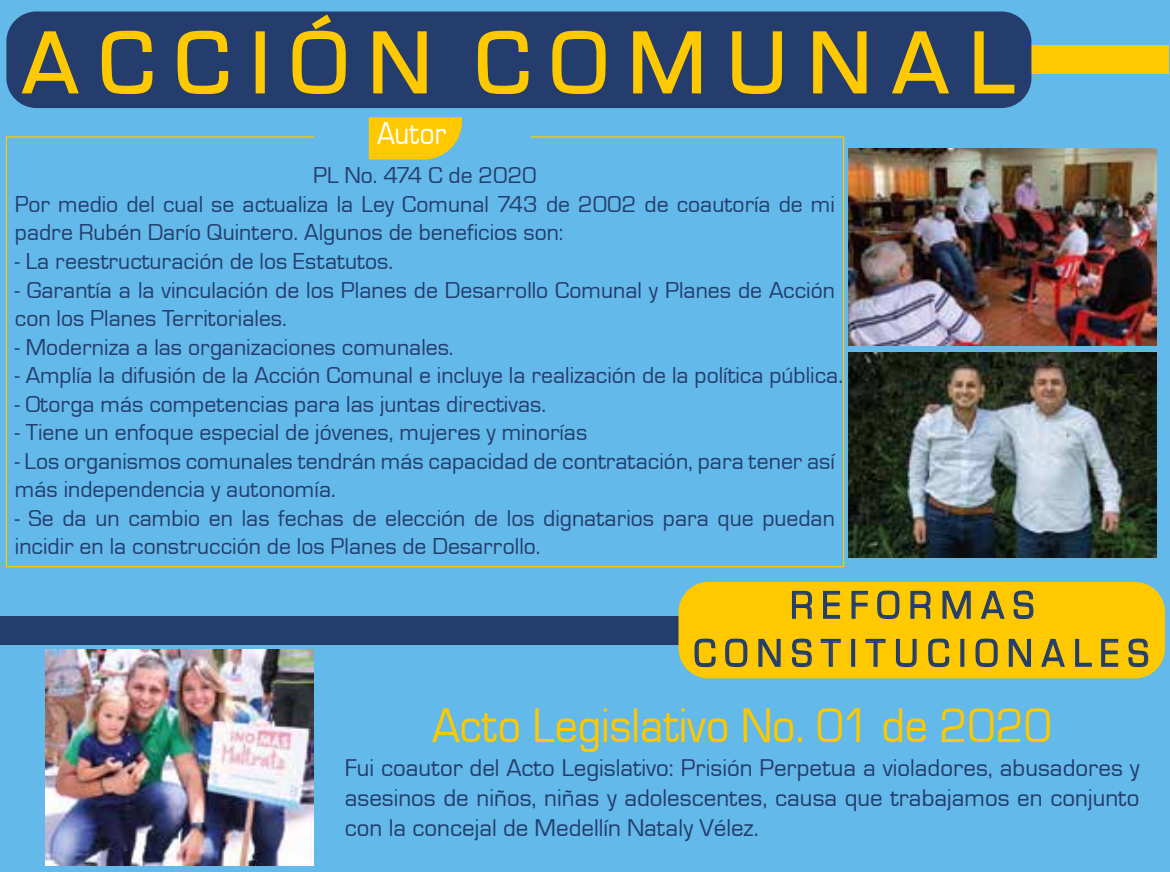
<style>
.page{position:relative;width:1170px;height:872px;background:#fff}
.page>*{position:absolute;margin:0;border:0;box-sizing:border-box;transform-origin:0 0}
.t1{font:89.25px "Eurostar";color:#fec900}
.t2{font:50px "Eurostar";color:#fec900;scale:.92 1}
.t3{font:40px/48px "Eurostar";color:#243d6c;text-align:center;scale:.92 1}
.t4{font:32.5px "Eurostar";color:#fff;scale:.9 1}
.t5{font:25px/30px "Eurostar";color:#243d6c;text-align:justify}
.t6{font:23.75px/28.5px "Eurostar";color:#243d6c}
</style>
<div class="page">
<div style="left:0;top:0;width:1169px;height:872px;background:#63b9e9"></div>
<div style="left:0;top:615px;width:1094px;height:29px;background:#243d6c"></div>
<div style="left:678px;top:582px;width:486px;height:96px;background:#fec900;border-radius:30px"></div>
<div style="left:79px;top:45px;width:1089px;height:29px;background:#fec900"></div>
<div style="left:6px;top:11px;width:1025px;height:97px;background:#243d6c;border-radius:30px"></div>
<svg style="left:21px;top:31px;width:58px;height:63px"></svg>
<svg style="left:101px;top:30px;width:52px;height:64px"></svg>
<svg style="left:177px;top:30px;width:52px;height:64px"></svg>
<div style="left:255px;top:31px;width:10px;height:62px;border:2px solid #fec900"></div>
<svg style="left:291px;top:11px;width:56px;height:83px"></svg>
<svg style="left:373px;top:31px;width:54px;height:63px"></svg>
<svg style="left:477px;top:30px;width:52px;height:64px"></svg>
<svg style="left:551px;top:11px;width:56px;height:83px"></svg>
<svg style="left:633px;top:31px;width:69px;height:63px"></svg>
<svg style="left:732px;top:31px;width:50px;height:63px"></svg>
<svg style="left:813px;top:31px;width:54px;height:63px"></svg>
<svg style="left:892px;top:31px;width:57px;height:63px"></svg>
<svg style="left:974px;top:31px;width:41px;height:63px"></svg>
<div style="left:369px;top:117px;width:93px;height:19px;background:#fec900"></div>
<svg style="left:5px;top:136px;width:839px;height:432px"></svg>
<img style="left:848px;top:148px;width:308px;height:198px">
<svg style="left:791px;top:590px;width:21px;height:29px"></svg>
<svg style="left:823px;top:590px;width:17px;height:29px"></svg>
<svg style="left:851px;top:590px;width:17px;height:29px"></svg>
<svg style="left:877px;top:590px;width:22px;height:30px"></svg>
<svg style="left:910px;top:590px;width:21px;height:29px"></svg>
<svg style="left:942px;top:590px;width:29px;height:29px"></svg>
<svg style="left:981px;top:590px;width:24px;height:29px"></svg>
<svg style="left:1013px;top:590px;width:21px;height:30px"></svg>
<svg style="left:694px;top:638px;width:22px;height:30px"></svg>
<svg style="left:725px;top:638px;width:23px;height:30px"></svg>
<svg style="left:758px;top:638px;width:23px;height:29px"></svg>
<svg style="left:792px;top:638px;width:20px;height:30px"></svg>
<svg style="left:820px;top:638px;width:21px;height:29px"></svg>
<div style="left:851px;top:639px;width:4px;height:28px;border:1px solid #243d6c"></div>
<svg style="left:865px;top:638px;width:21px;height:29px"></svg>
<svg style="left:896px;top:638px;width:21px;height:30px"></svg>
<svg style="left:928px;top:638px;width:22px;height:30px"></svg>
<div style="left:960px;top:639px;width:4px;height:28px;border:1px solid #243d6c"></div>
<svg style="left:975px;top:638px;width:23px;height:30px"></svg>
<svg style="left:1008px;top:638px;width:23px;height:29px"></svg>
<svg style="left:1041px;top:638px;width:24px;height:29px"></svg>
<svg style="left:1075px;top:638px;width:17px;height:29px"></svg>
<svg style="left:1101px;top:638px;width:17px;height:29px"></svg>
<svg style="left:1128px;top:638px;width:20px;height:30px"></svg>
<img style="left:46px;top:650px;width:268px;height:215px">
<img style="left:848px;top:352px;width:308px;height:205px">
<h1 class="t1" style="left:23px;top:6px;width:991px">A C C I Ó N C O M U N A L</h1>
<h3 class="t4" style="left:377px;top:113px;width:78px">Autor</h3>
<p class="t6" style="left:15px;top:161px;width:821px;text-indent:298px">PL No. 474 C de 2020<br>Por medio del cual se actualiza la Ley Comunal 743 de 2002 de coautoría de mi padre Rubén Darío Quintero. Algunos de beneficios son:</p>
<p class="t6" style="left:15px;top:246px;width:380px">- La reestructuración de los Estatutos.</p>
<p class="t6" style="left:15px;top:275px;width:821px">- Garantía a la vinculación de los Planes de Desarrollo Comunal y Planes de Acción con los Planes Territoriales.</p>
<p class="t6" style="left:15px;top:332px;width:440px">- Moderniza a las organizaciones comunales.</p>
<p class="t6" style="left:15px;top:360px;width:829px">- Amplía la difusión de la Acción Comunal e incluye la realización de la política pública.</p>
<p class="t6" style="left:15px;top:389px;width:532px">- Otorga más competencias para las juntas directivas.</p>
<p class="t6" style="left:15px;top:417px;width:574px">- Tiene un enfoque especial de jóvenes, mujeres y minorías</p>
<p class="t6" style="left:15px;top:446px;width:821px">- Los organismos comunales tendrán más capacidad de contratación, para tener así más independencia y autonomía.</p>
<p class="t6" style="left:15px;top:503px;width:821px">- Se da un cambio en las fechas de elección de los dignatarios para que puedan incidir en la construcción de los Planes de Desarrollo.</p>
<h3 class="t3" style="left:693px;top:580px;width:495px">R E F O R M A S<br>C O N S T I T U C I O N A L E S</h3>
<h2 class="t2" style="left:432px;top:693px;width:675px">Acto Legislativo No. 01 de 2020</h2>
<p class="t5" style="left:345px;top:751px;width:796px">Fui coautor del Acto Legislativo: Prisión Perpetua a violadores, abusadores y asesinos de niños, niñas y adolescentes, causa que trabajamos en conjunto con la concejal de Medellín Nataly Vélez.</p>
</div>
